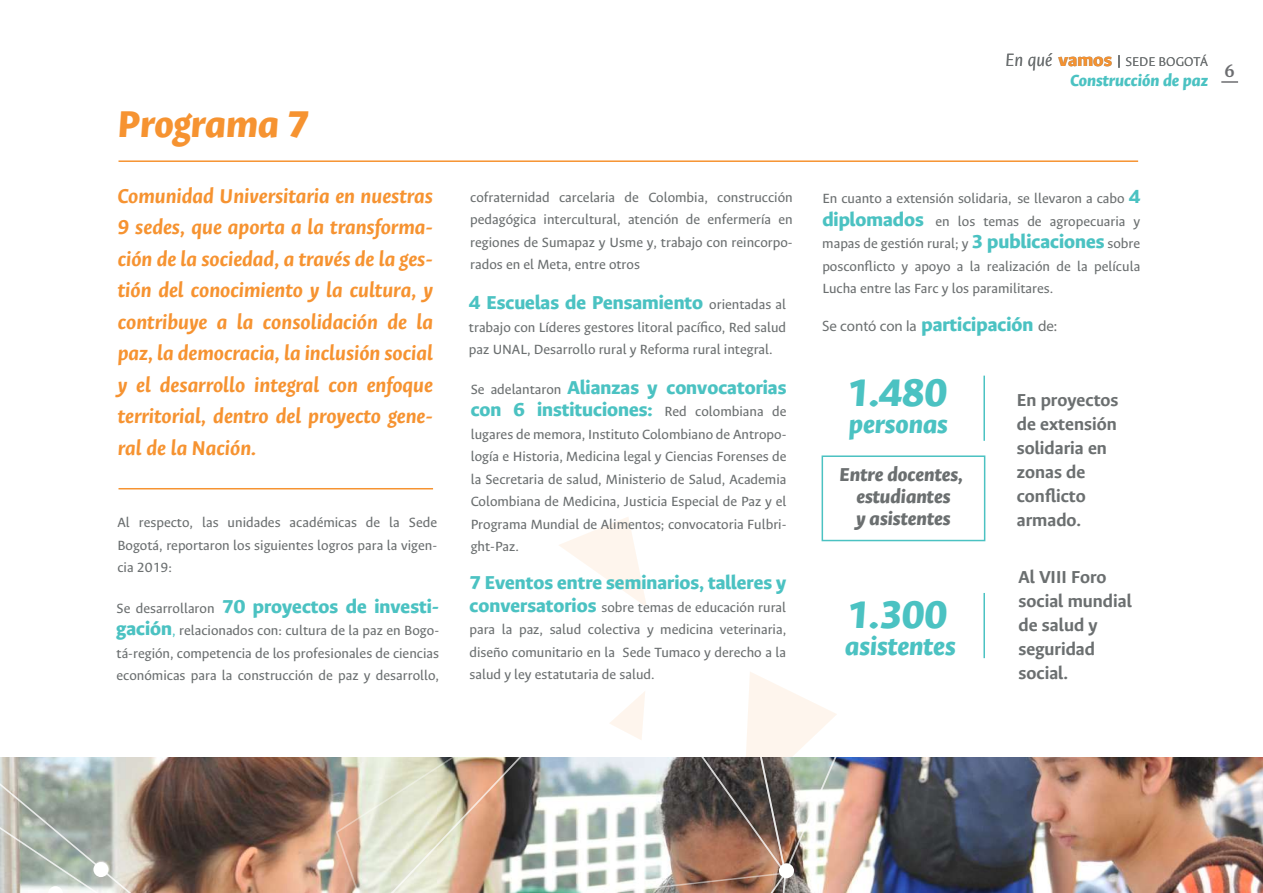
<style>
.page{position:relative;width:1263px;height:893px;background:#fff}
.page>*{position:absolute;margin:0;border:0;box-sizing:border-box;transform-origin:0 0}
.t1{font:italic 800 43.35px "Ancizar Sans";color:#4bc2c2}
.t2{font:italic 800 42px "Ancizar Sans";color:#f69331}
.t3{font:italic 800 28.65px "Ancizar Sans";color:#4bc2c2}
.t4{font:italic 700 22.5px/31.5px "Ancizar Sans";color:#f69331;text-align:justify}
.t5{font:800 21px/22.5px "Ancizar Sans";color:#4bc2c2}
.t6{font:italic 800 21px/21.9px "Ancizar Sans";color:#6b6f70;text-align:center}
.t7{font:700 19.5px/24px "Ancizar Sans";color:#6b6f70}
.t8{font:italic 800 18px "Ancizar Sans";color:#4bc2c2}
.t9{font:700 16.5px "Merriweather";color:#6c6d70}
.t10{font:15px/22.5px "Ancizar Sans";color:#6b6f70;text-align:justify}
.t11{font:15px "Myriad Pro";color:#6b6f70}
.t12{font:300 14.25px "Ancizar Sans";color:#6b6f70}
.s1{font-weight:400;font-size:15px;color:#6b6f70}
.s2{font-weight:800;font-size:21px;color:#4bc2c2}
.s3{color:#4bc2c2}
.s4{font-style:italic;font-size:19.95px}
.s5{font-weight:800;font-size:19.95px}
.s6{font-family:"Ancizar Sans";font-weight:800;font-size:21px;color:#4bc2c2}
</style>
<div class="page">
<svg style="left:559px;top:517px;width:88px;height:90px"></svg>
<div style="left:821px;top:455px;width:164px;height:86px;background:#fff;border:2px solid #4bc2c2"></div>
<hr style="left:983px;top:376px;width:2px;height:65px;background:#4bc2c2">
<hr style="left:983px;top:593px;width:2px;height:65px;background:#4bc2c2">
<img style="left:192px;top:757px;width:1071px;height:136px">
<img style="left:258px;top:672px;width:641px;height:221px">
<div style="left:779px;top:863px;width:15px;height:15px;background:#fff;border-radius:50%"></div>
<svg style="left:0;top:757px;width:192px;height:136px;background:#a4a29a"></svg>
<svg style="left:1118px;top:55px;width:2px;height:13px"></svg>
<hr style="left:118px;top:160px;width:1020px;height:2px;background:#f69331">
<hr style="left:118px;top:488px;width:315px;height:1px;background:#f69331">
<svg style="left:1221px;top:81px;width:17px;height:2px"></svg>
<h2 class="t2" style="left:118px;top:99px;width:193px">Programa 7</h2>
<p class="t4" style="left:118px;top:180px;width:317px">Comunidad Universitaria en nuestras 9 sedes, que aporta a la transforma&shy;ción de la sociedad, a través de la ges&shy;tión del conocimiento y la cultura, y contribuye a la consolidación de la paz, la democracia, la inclusión social y el desarrollo integral con enfoque territorial, dentro del proyecto gene&shy;ral de la Nación.</p>
<p class="t10" style="left:117px;top:512px;width:321px">Al respecto, las unidades académicas de la Sede Bogotá, reportaron los siguientes logros para la vigen&shy;cia 2019:</p>
<h3 class="t5" style="left:117px;top:595px;width:324px"><span class="s1">Se desarrollaron</span> 70 proyectos de investi-</h3>
<p class="t10" style="left:117px;top:620px;width:324px"><span class="s2">gación</span><span class="s3">,</span> relacionados con: cultura de la paz en Bogo&shy;tá-región, competencia de los profesionales de ciencias económicas para la construcción de paz y desarrollo,</p>
<p class="t10" style="left:470px;top:186px;width:324px">cofraternidad carcelaria de Colombia, construcción pedagógica intercultural, atención de enfermería en regiones de Sumapaz y Usme y, trabajo con reincorpo&shy;rados en el Meta, entre otros</p>
<h3 class="t5" style="left:469px;top:292px;width:319px">4 Escuelas de Pensamiento <span class="s1">orientadas al</span></h3>
<p class="t10" style="left:469px;top:316px;width:319px">trabajo con Líderes gestores litoral pacífico, Red salud paz UNAL, Desarrollo rural y Reforma rural integral.</p>
<h3 class="t5" style="left:471px;top:376px;width:317px"><span class="s1">Se adelantaron</span> Alianzas y convocatorias con 6 instituciones: <span class="s1">Red colombiana de</span></h3>
<p class="t10" style="left:471px;top:423px;width:317px">lugares de memora, Instituto Colombiano de Antropo&shy;logía e Historia, Medicina legal y Ciencias Forenses de la Secretaria de salud, Ministerio de Salud, Academia Colombiana de Medicina, Justicia Especial de Paz y el Programa Mundial de Alimentos; convocatoria Fulbri&shy;ght-Paz.</p>
<h3 class="t5" style="left:469px;top:572px;width:318px">7 Eventos entre seminarios, talleres y</h3>
<p class="t10" style="left:469px;top:596px;width:318px"><span class="s2">conversatorios</span> sobre temas de educación rural para la paz, salud colectiva y medicina veterinaria, diseño comunitario en la Sede Tumaco y derecho a la salud y ley estatutaria de salud.</p>
<p class="t12" style="left:1005px;top:54px;width:204px"><span class="s4">En qué</span> <span class="s5">vamos</span> SEDE BOGOTÁ</p>
<p class="t8" style="left:1070px;top:70px;width:139px">Construcción de paz</p>
<p class="t9" style="left:1224px;top:60px;width:12px">6</p>
<p class="t10" style="left:822px;top:187px;width:319px">En cuanto a extensión solidaria, se llevaron a cabo <span class="s2">4 diplomados</span> en los temas de agropecuaria y mapas de gestión rural; y <span class="s2">3 publicaciones</span> sobre posconflicto y apoyo a la realización de la película Lucha entre las Farc y los paramilitares.</p>
<p class="t11" style="left:822px;top:317px;width:236px">Se contó con la <span class="s6">participación</span> de:</p>
<h1 class="t1" style="left:847px;top:367px;width:102px">1.480</h1>
<h3 class="t3" style="left:849px;top:407px;width:101px">personas</h3>
<h3 class="t6" style="left:839px;top:464px;width:125px">Entre docentes, estudiantes<br>y asistentes</h3>
<h1 class="t1" style="left:847px;top:589px;width:102px">1.300</h1>
<h3 class="t3" style="left:845px;top:629px;width:112px">asistentes</h3>
<h3 class="t7" style="left:1017px;top:388px;width:103px">En proyectos de extensión solidaria en zonas de conflicto armado.</h3>
<h3 class="t7" style="left:1018px;top:565px;width:115px">Al VIII Foro social mundial de salud y seguridad social.</h3>
</div>
